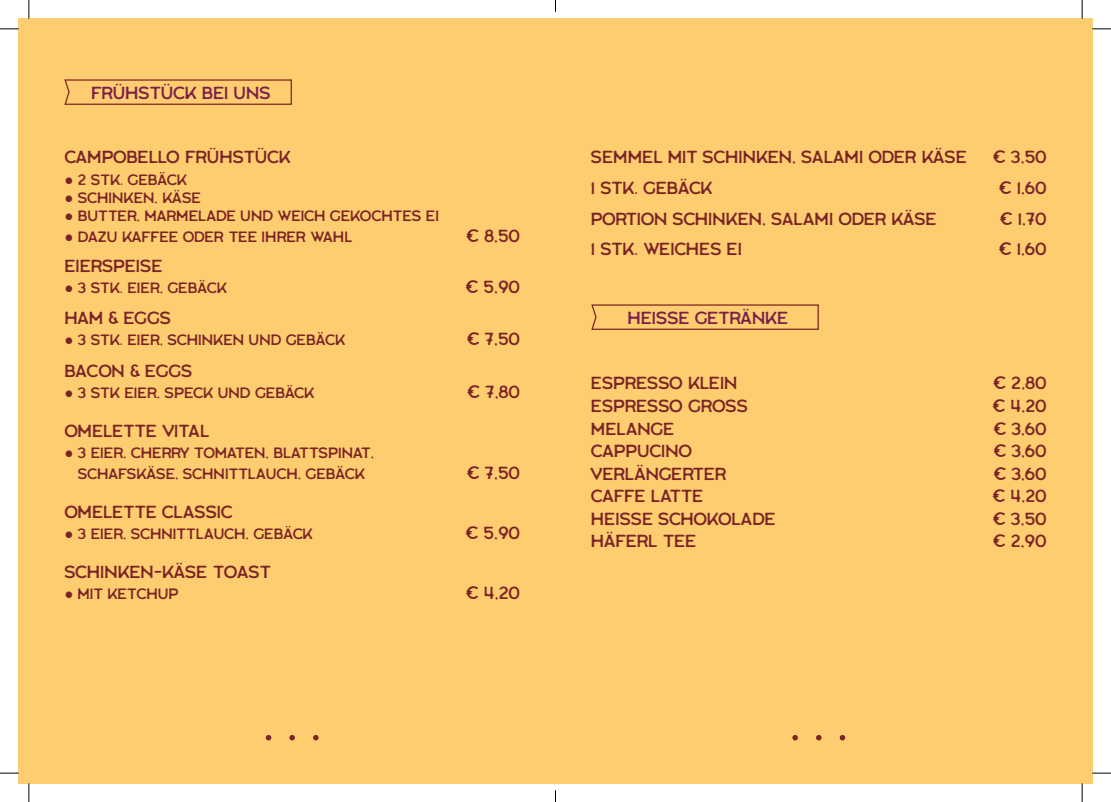
<style>
.page{position:relative;width:1111px;height:802px;background:#fff}
.page>*{position:absolute;margin:0;border:0;box-sizing:border-box;transform-origin:0 0}
.t1{font:17.5px "Labor Union Small";color:#7c2326}
.t2{font:17.5px "Labor Union Small";letter-spacing:.01em;color:#7b204a}
.t3{font:17.5px "Labor Union Small";letter-spacing:-.02em;color:#7c2326}
.t4{font:15px/21.2px "Labor Union Small";letter-spacing:.01em;color:#7c2326;text-align:center}
.t5{font:15px "Labor Union Small";letter-spacing:-.02em;color:#7c2326}
.s1{font-family:"Segoe UI"}
</style>
<div class="page">
<div style="left:18px;top:18px;width:1074px;height:766px;background:#fecd70"></div>
<svg style="left:266px;top:735px;width:5px;height:5px"></svg>
<svg style="left:289px;top:735px;width:6px;height:5px"></svg>
<svg style="left:313px;top:735px;width:5px;height:5px"></svg>
<svg style="left:792px;top:735px;width:5px;height:5px"></svg>
<svg style="left:816px;top:735px;width:5px;height:5px"></svg>
<svg style="left:839px;top:735px;width:6px;height:5px"></svg>
<svg style="left:64px;top:79px;width:228px;height:26px"></svg>
<svg style="left:591px;top:304px;width:228px;height:26px"></svg>
<svg style="left:0;top:28px;width:19px;height:2px"></svg>
<svg style="left:1092px;top:28px;width:18px;height:2px"></svg>
<svg style="left:0;top:772px;width:19px;height:2px"></svg>
<svg style="left:1092px;top:772px;width:18px;height:2px"></svg>
<svg style="left:28px;top:0;width:2px;height:19px"></svg>
<svg style="left:28px;top:783px;width:2px;height:19px"></svg>
<svg style="left:1081px;top:0;width:1px;height:19px"></svg>
<svg style="left:1081px;top:783px;width:1px;height:19px"></svg>
<p class="t2" style="left:91px;top:82px;width:181px">FRÜHSTÜCK BEI UNS</p>
<p class="t1" style="left:64px;top:147px;width:228px">CAMPOBELLO FRÜHSTÜCK</p>
<p class="t5" style="left:64px;top:170px;width:124px"><span class="s1">●</span> 2 STK. GEBÄCK</p>
<p class="t4" style="left:64px;top:187px;width:138px"><span class="s1">●</span> SCHINKEN, KÄSE</p>
<p class="t4" style="left:64px;top:205px;width:376px"><span class="s1">●</span> BUTTER, MARMELADE UND WEICH GEKOCHTES EI</p>
<p class="t4" style="left:64px;top:226px;width:289px"><span class="s1">●</span> DAZU KAFFEE ODER TEE IHRER WAHL</p>
<p class="t1" style="left:466px;top:225px;width:55px">€ 8,50</p>
<p class="t1" style="left:64px;top:255px;width:99px">EIERSPEISE</p>
<p class="t4" style="left:64px;top:277px;width:164px"><span class="s1">●</span> 3 STK. EIER, GEBÄCK</p>
<p class="t1" style="left:465px;top:276px;width:56px">€ 5,90</p>
<p class="t1" style="left:64px;top:307px;width:108px">HAM &amp; EGGS</p>
<p class="t4" style="left:64px;top:329px;width:282px"><span class="s1">●</span> 3 STK. EIER, SCHINKEN UND GEBÄCK</p>
<p class="t1" style="left:466px;top:328px;width:55px">€ 7,50</p>
<p class="t3" style="left:64px;top:360px;width:129px">BACON &amp; EGGS</p>
<p class="t4" style="left:64px;top:382px;width:251px"><span class="s1">●</span> 3 STK EIER, SPECK UND GEBÄCK</p>
<p class="t1" style="left:467px;top:381px;width:54px">€ 7,80</p>
<p class="t1" style="left:64px;top:420px;width:146px">OMELETTE VITAL</p>
<p class="t4" style="left:64px;top:442px;width:311px"><span class="s1">●</span> 3 EIER, CHERRY TOMATEN, BLATTSPINAT,<br>SCHAFSKÄSE, SCHNITTLAUCH, GEBÄCK</p>
<p class="t1" style="left:466px;top:462px;width:55px">€ 7,50</p>
<p class="t1" style="left:64px;top:501px;width:170px">OMELETTE CLASSIC</p>
<p class="t4" style="left:64px;top:523px;width:250px"><span class="s1">●</span> 3 EIER, SCHNITTLAUCH, GEBÄCK</p>
<p class="t1" style="left:465px;top:522px;width:56px">€ 5,90</p>
<p class="t1" style="left:64px;top:561px;width:208px">SCHINKEN-KÄSE TOAST</p>
<p class="t4" style="left:64px;top:583px;width:115px"><span class="s1">●</span> MIT KETCHUP</p>
<p class="t1" style="left:465px;top:582px;width:56px">€ 4,20</p>
<p class="t1" style="left:590px;top:147px;width:377px">SEMMEL MIT SCHINKEN, SALAMI ODER KÄSE</p>
<p class="t1" style="left:992px;top:147px;width:55px">€ 3,50</p>
<p class="t3" style="left:590px;top:178px;width:123px">1 STK. GEBÄCK</p>
<p class="t1" style="left:998px;top:178px;width:49px">€ 1,60</p>
<p class="t1" style="left:590px;top:209px;width:347px">PORTION SCHINKEN, SALAMI ODER KÄSE</p>
<p class="t1" style="left:999px;top:209px;width:48px">€ 1,70</p>
<p class="t1" style="left:590px;top:239px;width:152px">1 STK. WEICHES EI</p>
<p class="t1" style="left:998px;top:239px;width:49px">€ 1,60</p>
<p class="t2" style="left:627px;top:307px;width:162px">HEISSE GETRÄNKE</p>
<p class="t1" style="left:590px;top:373px;width:148px">ESPRESSO KLEIN</p>
<p class="t1" style="left:992px;top:373px;width:55px">€ 2,80</p>
<p class="t1" style="left:590px;top:395px;width:158px">ESPRESSO GROSS</p>
<p class="t1" style="left:992px;top:395px;width:56px">€ 4,20</p>
<p class="t1" style="left:590px;top:418px;width:84px">MELANGE</p>
<p class="t1" style="left:993px;top:418px;width:55px">€ 3,60</p>
<p class="t1" style="left:590px;top:440px;width:102px">CAPPUCINO</p>
<p class="t1" style="left:993px;top:440px;width:55px">€ 3,60</p>
<p class="t1" style="left:590px;top:463px;width:137px">VERLÄNGERTER</p>
<p class="t1" style="left:993px;top:463px;width:55px">€ 3,60</p>
<p class="t1" style="left:590px;top:485px;width:114px">CAFFE LATTE</p>
<p class="t1" style="left:992px;top:485px;width:56px">€ 4,20</p>
<p class="t1" style="left:590px;top:508px;width:186px">HEISSE SCHOKOLADE</p>
<p class="t1" style="left:992px;top:508px;width:55px">€ 3,50</p>
<p class="t1" style="left:590px;top:530px;width:106px">HÄFERL TEE</p>
<p class="t1" style="left:992px;top:530px;width:55px">€ 2,90</p>
</div>
